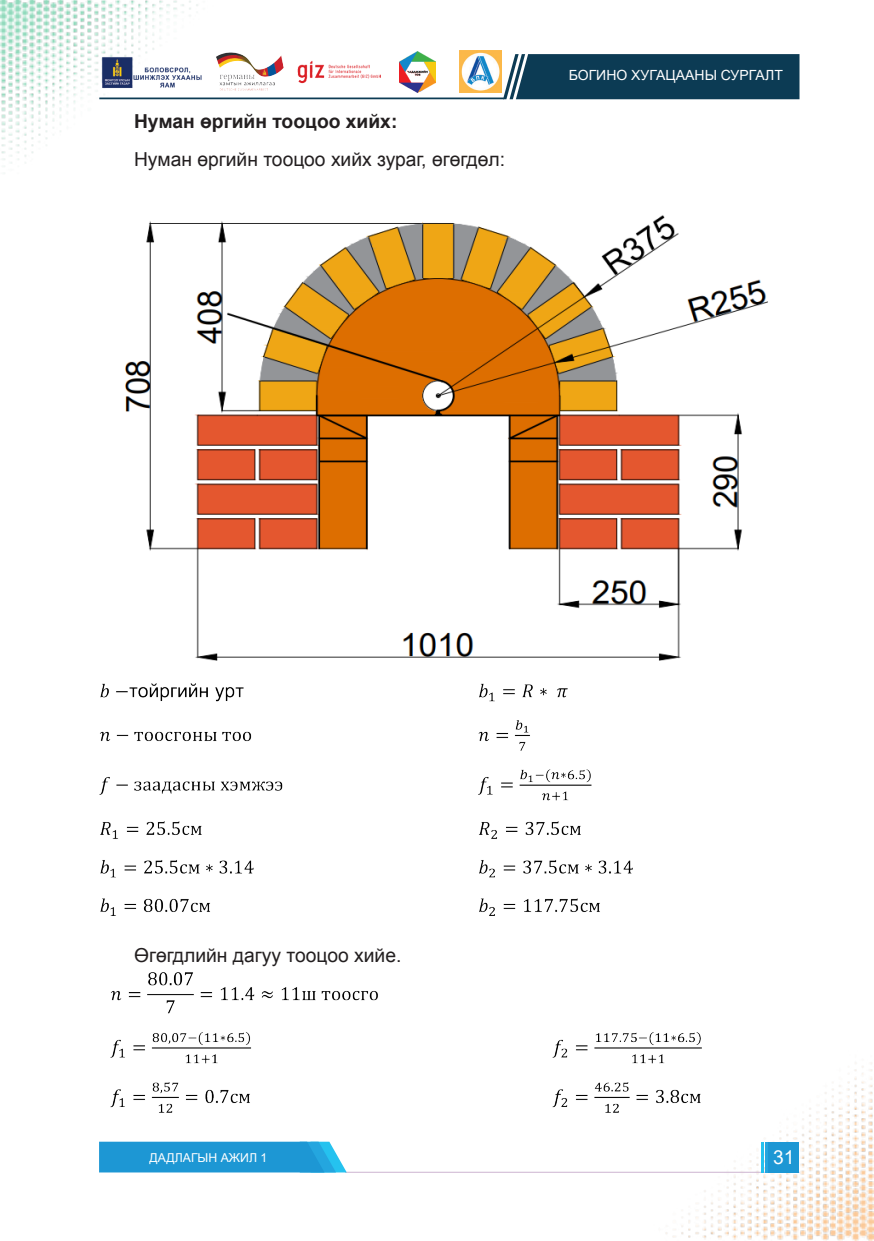
<style>
.page{position:relative;width:874px;height:1241px;background:#fff}
.page>*{position:absolute;margin:0;border:0;box-sizing:border-box;transform-origin:0 0}
.text{font:19.25px "Mogul Arial";color:#231f20}
.bold{font:700 19.25px "Mogul Arial";color:#231f20}
.t1{font:19.25px "Arial";color:#fff}
.t2{font:14px "Arial";color:#fff}
.text-2{font:12.25px "Mogul Arial";color:#fff}
</style>
<div class="page">
<img style="left:0;top:0;width:873px;height:1240px">
<hr style="left:345px;top:1171px;width:454px;height:1px;background:#ccb4d0">
<svg style="left:99px;top:1141px;width:247px;height:31px"></svg>
<div style="left:768px;top:1141px;width:30px;height:31px;background:#1d97d4"></div>
<hr style="left:761px;top:1141px;width:2px;height:31px;background:#25c2ef">
<hr style="left:764px;top:1141px;width:3px;height:31px;background:#24a6df">
<svg style="left:503px;top:54px;width:296px;height:45px"></svg>
<hr style="left:99px;top:97px;width:404px;height:2px;background:#0c3b54">
<img style="left:297px;top:60px;width:83px;height:23px">
<img style="left:102px;top:56px;width:100px;height:32px">
<img style="left:399px;top:51px;width:36px;height:42px">
<img style="left:459px;top:50px;width:42px;height:42px">
<img style="left:213px;top:50px;width:73px;height:44px">
<img style="left:97px;top:183px;width:703px;height:500px">
<img style="left:99px;top:683px;width:533px;height:232px">
<img style="left:110px;top:972px;width:591px;height:140px">
<p class="bold" style="left:134px;top:109px;width:265px">Нуман өргийн тооцоо хийх:</p>
<p class="text" style="left:134px;top:147px;width:372px">Нуман өргийн тооцоо хийх зураг, өгөгдөл:</p>
<p class="t2" style="left:568px;top:65px;width:215px">БОГИНО ХУГАЦААНЫ СУРГАЛТ</p>
<p class="text" style="left:134px;top:942px;width:269px">Өгөгдлийн дагуу тооцоо хийе.</p>
<p class="text-2" style="left:149px;top:1148px;width:119px">ДАДЛАГЫН АЖИЛ 1</p>
<p class="t1" style="left:772px;top:1143px;width:23px">31</p>
</div>
